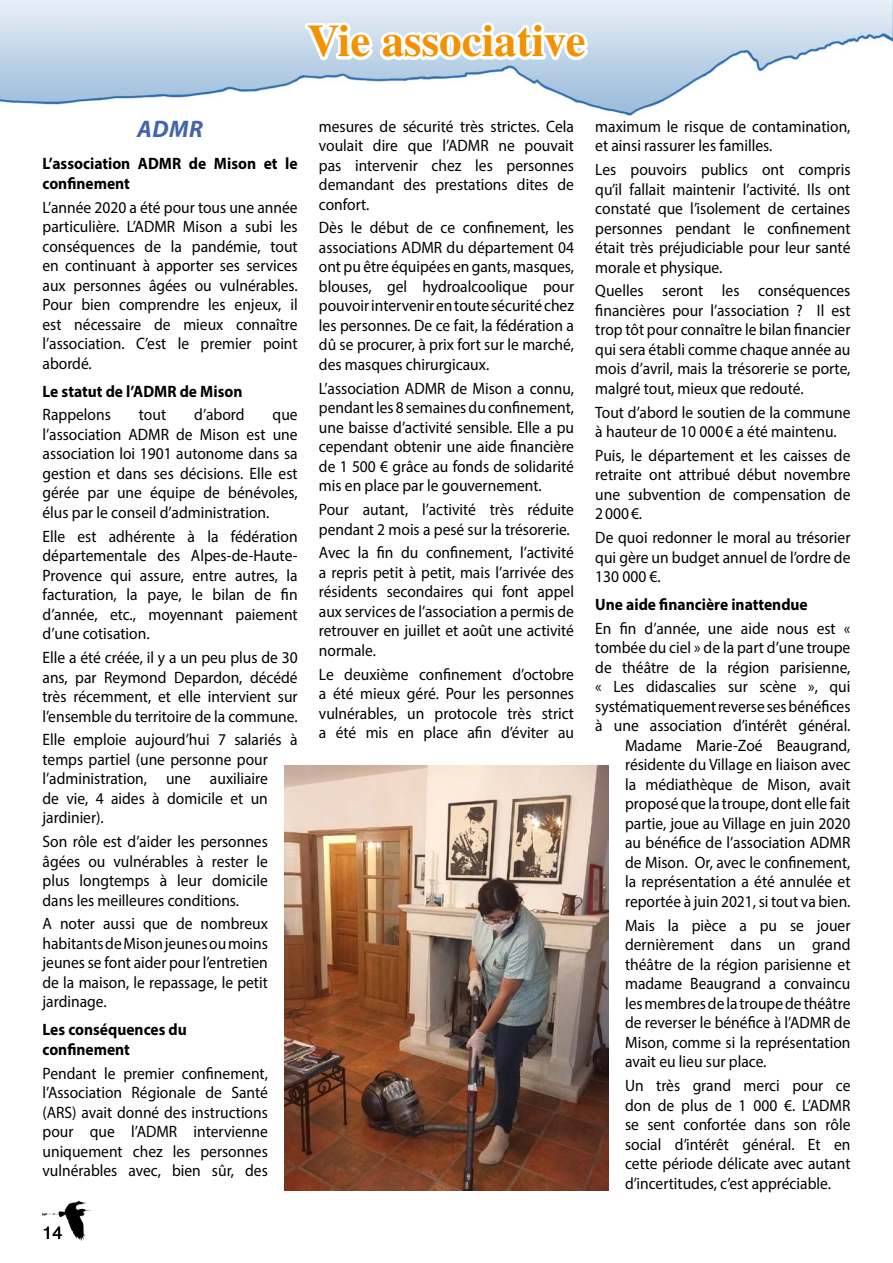
<style>
.page{position:relative;width:893px;height:1263px;background:#fff}
.page>*{position:absolute;margin:0;border:0;box-sizing:border-box;transform-origin:0 0}
.t1{font:700 45px "Times";color:#f39200}
.t2{font:italic 700 24px "Myriad Pro";color:#4363ac}
.t3{font:18px "Helvetica";color:#000}
.t4{font:16.5px/19.5px "Myriad Pro";color:#000;text-align:justify;scale:.94 1}
.t5{font:700 16.5px/19.5px "Myriad Pro";color:#000;scale:.94 1}
</style>
<div class="page">
<img style="left:43px;top:1201px;width:49px;height:40px">
<img style="left:0;top:0;width:893px;height:117px">
<svg style="left:302px;top:19px;width:291px;height:46px"></svg>
<img style="left:285px;top:765px;width:323px;height:426px">
<h1 class="t1" style="left:307px;top:14px;width:280px">Vie associative</h1>
<h2 class="t2" style="left:137px;top:113px;width:67px">ADMR</h2>
<p class="t5" style="left:43px;top:153px;width:273px">L’association ADMR de Mison et le confinement</p>
<p class="t4" style="left:43px;top:197px;width:273px">L’année 2020 a été pour tous une année particulière. L’ADMR Mison a subi les conséquences de la pandémie, tout en continuant à apporter ses services aux personnes âgées ou vulnérables.<br>Pour bien comprendre les enjeux, il est nécessaire de mieux connaître l’association. C’est le premier point abordé.</p>
<p class="t5" style="left:43px;top:381px;width:214px">Le statut de l’ADMR de Mison</p>
<p class="t4" style="left:43px;top:405px;width:74px">Rappelons</p>
<p class="t4" style="left:139px;top:405px;width:30px">tout</p>
<p class="t4" style="left:194px;top:405px;width:55px">d’abord</p>
<p class="t4" style="left:43px;top:405px;width:273px;text-indent:230px">que l’association ADMR de Mison est une association loi 1901 autonome dans sa gestion et dans ses décisions. Elle est gérée par une équipe de bénévoles, élus par le conseil d’administration.</p>
<p class="t4" style="left:43px;top:526px;width:273px">Elle est adhérente à la fédération départementale des Alpes-de-Haute-Provence qui assure, entre autres, la facturation, la paye, le bilan de fin d’année, etc., moyennant paiement d’une cotisation.</p>
<p class="t4" style="left:43px;top:647px;width:273px">Elle a été créée, il y a un peu plus de 30 ans, par Reymond Depardon, décédé très récemment, et elle intervient sur l’ensemble du territoire de la commune.</p>
<p class="t4" style="left:43px;top:730px;width:273px;text-align:left">Elle emploie aujourd’hui 7 salariés à temps partiel (une personne pour l’administration, une auxiliaire<br>de vie, 4 aides à domicile et un jardinier).</p>
<p class="t4" style="left:43px;top:831px;width:241px">Son rôle est d’aider les personnes âgées ou vulnérables à rester le plus longtemps à leur domicile dans les meilleures conditions.</p>
<p class="t4" style="left:43px;top:914px;width:241px">A noter aussi que de nombreux habitants de Mison jeunes ou moins jeunes se font aider pour l’entretien de la maison, le repassage, le petit jardinage.</p>
<p class="t5" style="left:43px;top:1019px;width:155px">Les conséquences du confinement</p>
<p class="t4" style="left:43px;top:1063px;width:241px">Pendant le premier confinement, l’Association Régionale de Santé (ARS) avait donné des instructions pour que l’ADMR intervienne uniquement chez les personnes vulnérables avec, bien sûr, des</p>
<p class="t3" style="left:43px;top:1221px;width:22px">14</p>
<p class="t4" style="left:319px;top:116px;width:273px">mesures de sécurité très strictes. Cela voulait dire que l’ADMR ne pouvait pas intervenir chez les personnes demandant des prestations dites de confort.</p>
<p class="t4" style="left:319px;top:218px;width:273px">Dès le début de ce confinement, les associations ADMR du département 04 ont pu être équipées en gants, masques, blouses, gel hydroalcoolique pour pouvoir intervenir en toute sécurité chez les personnes. De ce fait, la fédération a dû se procurer, à prix fort sur le marché, des masques chirurgicaux.</p>
<p class="t4" style="left:319px;top:378px;width:273px">L’association ADMR de Mison a connu, pendant les 8 semaines du confinement, une baisse d’activité sensible. Elle a pu cependant obtenir une aide financière de 1 500 € grâce au fonds de solidarité mis en place par le gouvernement.</p>
<p class="t4" style="left:319px;top:499px;width:273px">Pour autant, l’activité très réduite pendant 2 mois a pesé sur la trésorerie.</p>
<p class="t4" style="left:319px;top:543px;width:273px">Avec la fin du confinement, l’activité a repris petit à petit, mais l’arrivée des résidents secondaires qui font appel aux services de l’association a permis de retrouver en juillet et août une activité normale.</p>
<p class="t4" style="left:319px;top:664px;width:273px">Le deuxième confinement d’octobre a été mieux géré. Pour les personnes vulnérables, un protocole très strict a été mis en place afin d’éviter au</p>
<p class="t4" style="left:595px;top:116px;width:273px">maximum le risque de contamination, et ainsi rassurer les familles.</p>
<p class="t4" style="left:595px;top:159px;width:273px">Les pouvoirs publics ont compris qu’il fallait maintenir l’activité. Ils ont constaté que l’isolement de certaines personnes pendant le confinement était très préjudiciable pour leur santé morale et physique.</p>
<p class="t4" style="left:595px;top:281px;width:273px">Quelles seront les conséquences financières pour l’association ? Il est trop tôt pour connaître le bilan financier qui sera établi comme chaque année au mois d’avril, mais la trésorerie se porte, malgré tout, mieux que redouté.</p>
<p class="t4" style="left:595px;top:402px;width:273px">Tout d’abord le soutien de la commune à hauteur de 10 000€ a été maintenu.</p>
<p class="t4" style="left:595px;top:445px;width:273px">Puis, le département et les caisses de retraite ont attribué début novembre une subvention de compensation de 2000€.</p>
<p class="t4" style="left:595px;top:528px;width:273px">De quoi redonner le moral au trésorier qui gère un budget annuel de l’ordre de 130 000 €.</p>
<p class="t5" style="left:595px;top:594px;width:228px">Une aide financière inattendue</p>
<p class="t4" style="left:595px;top:618px;width:273px;text-align:right">En fin d’année, une aide nous est « tombée du ciel » de la part d’une troupe de théâtre de la région parisienne, « Les didascalies sur scène », qui systématiquement reverse ses bénéfices à une association d’intérêt général.<br>Madame Marie-Zoé Beaugrand, résidente du Village en liaison avec<br>la médiathèque de Mison, avait proposé que la troupe, dont elle fait partie, joue au Village en juin 2020<br>au bénéfice de l’association ADMR<br>de Mison. Or, avec le confinement,<br>la représentation a été annulée et reportée à juin 2021, si tout va bien.</p>
<p class="t4" style="left:625px;top:915px;width:241px">Mais la pièce a pu se jouer dernièrement dans un grand théâtre de la région parisienne et madame Beaugrand a convaincu les membres de la troupe de théâtre de reverser le bénéfice à l’ADMR de Mison, comme si la représentation avait eu lieu sur place.</p>
<p class="t4" style="left:625px;top:1075px;width:241px">Un très grand merci pour ce don de plus de 1 000 €. L’ADMR se sent confortée dans son rôle social d’intérêt général. Et en cette période délicate avec autant d’incertitudes, c’est appréciable.</p>
</div>
